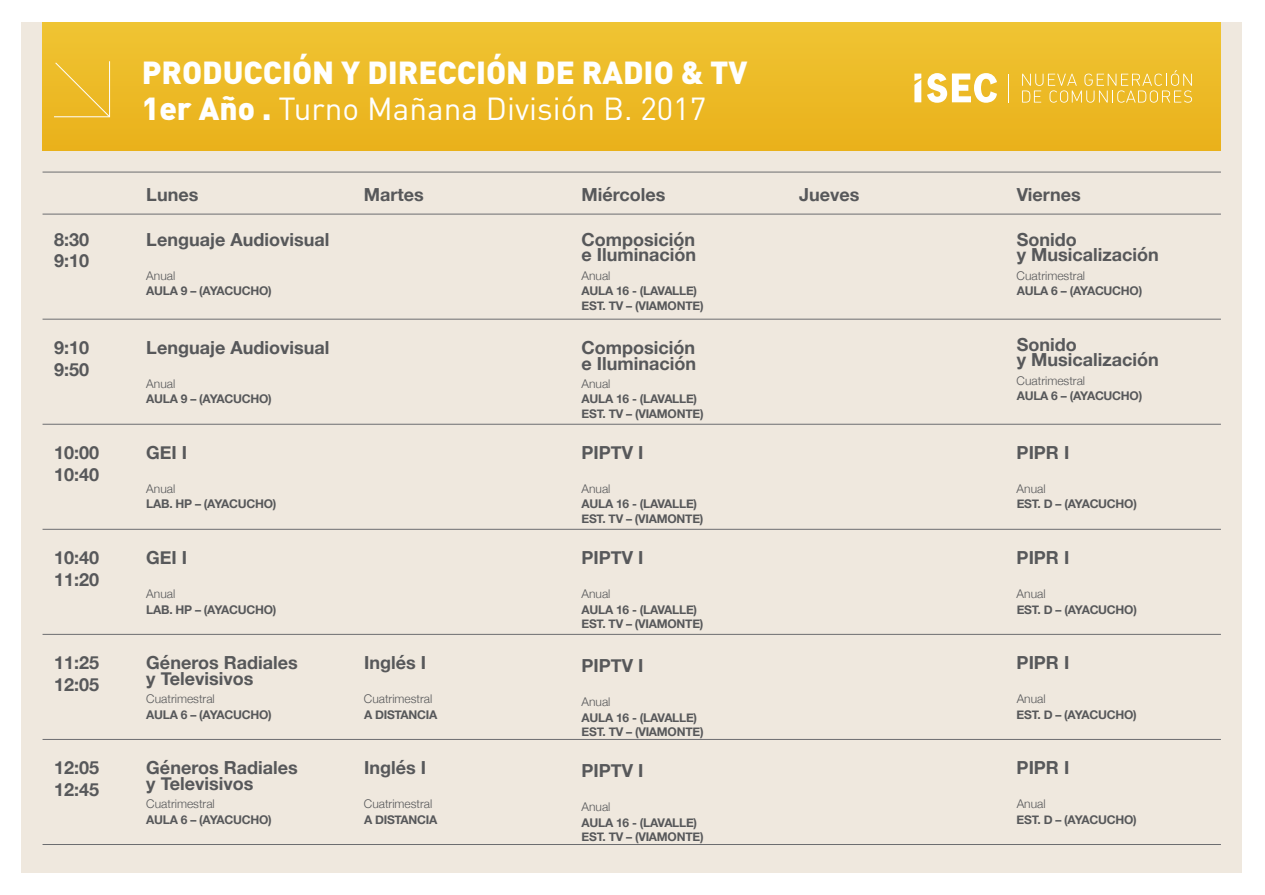
<style>
.page{position:relative;width:1265px;height:895px;background:#fff}
.page>*{position:absolute;margin:0;border:0;box-sizing:border-box;transform-origin:0 0}
.t1{font:900 31.5px/36px "DIN Pro";color:#fff}
.t2{font:700 18px/21.6px "Helvetica Neue";color:#57585a}
.t3{font:700 12px/14.4px "Helvetica Neue";letter-spacing:-.02em;color:#57585a}
.t4{font:300 12px "Helvetica Neue";color:#57585a}
.s1{font-weight:400}
</style>
<div class="page">
<div style="left:21px;top:22px;width:1221px;height:850px;background:#efe8de"></div>
<div style="left:43px;top:22px;width:1177px;height:129px;background:#ecba27"></div>
<svg style="left:1022px;top:70px;width:169px;height:33px"></svg>
<svg style="left:927px;top:73px;width:70px;height:30px"></svg>
<svg style="left:914px;top:74px;width:7px;height:28px"></svg>
<hr style="left:43px;top:172px;width:1177px;height:1px;background:#6c6d70">
<hr style="left:43px;top:214px;width:1177px;height:1px;background:#6c6d70">
<hr style="left:43px;top:319px;width:1177px;height:1px;background:#6c6d70">
<hr style="left:43px;top:424px;width:1177px;height:1px;background:#6c6d70">
<hr style="left:43px;top:529px;width:1177px;height:1px;background:#6c6d70">
<hr style="left:43px;top:634px;width:1177px;height:1px;background:#6c6d70">
<hr style="left:43px;top:739px;width:1177px;height:1px;background:#6c6d70">
<hr style="left:43px;top:844px;width:1177px;height:1px;background:#6c6d70">
<svg style="left:54px;top:61px;width:57px;height:57px"></svg>
<h1 class="t1" style="left:142px;top:53px;width:607px">PRODUCCIÓN Y DIRECCIÓN DE RADIO &amp; TV<br>1er Año . <span class="s1">Turno Mañana División B. 2017</span></h1>
<h2 class="t2" style="left:146px;top:184px;width:54px">Lunes</h2>
<h2 class="t2" style="left:364px;top:184px;width:61px">Martes</h2>
<h2 class="t2" style="left:581px;top:184px;width:85px">Miércoles</h2>
<h2 class="t2" style="left:799px;top:184px;width:62px">Jueves</h2>
<h2 class="t2" style="left:1016px;top:184px;width:65px">Viernes</h2>
<h2 class="t2" style="left:54px;top:229px;width:37px">8:30<br>9:10</h2>
<h2 class="t2" style="left:54px;top:337px;width:37px">9:10<br>9:50</h2>
<h2 class="t2" style="left:146px;top:229px;width:184px">Lenguaje Audiovisual</h2>
<p class="t4" style="left:146px;top:265px;width:30px">Anual</p>
<p class="t3" style="left:146px;top:284px;width:127px">AULA 9 – (AYACUCHO)</p>
<h2 class="t2" style="left:146px;top:337px;width:184px">Lenguaje Audiovisual</h2>
<p class="t4" style="left:146px;top:373px;width:30px">Anual</p>
<p class="t3" style="left:146px;top:392px;width:127px">AULA 9 – (AYACUCHO)</p>
<h2 class="t2" style="left:581px;top:232px;width:116px;line-height:15.6px">Composición e Iluminación</h2>
<p class="t4" style="left:581px;top:265px;width:30px">Anual</p>
<p class="t3" style="left:581px;top:284px;width:123px">AULA 16 - (LAVALLE)<br>EST. TV – (VIAMONTE)</p>
<h2 class="t2" style="left:581px;top:340px;width:116px;line-height:15.6px">Composición e Iluminación</h2>
<p class="t4" style="left:581px;top:373px;width:30px">Anual</p>
<p class="t3" style="left:581px;top:392px;width:123px">AULA 16 - (LAVALLE)<br>EST. TV – (VIAMONTE)</p>
<h2 class="t2" style="left:1016px;top:232px;width:143px;line-height:15.6px">Sonido<br>y Musicalización</h2>
<p class="t4" style="left:1016px;top:265px;width:70px">Cuatrimestral</p>
<p class="t3" style="left:1016px;top:284px;width:127px">AULA 6 – (AYACUCHO)</p>
<h2 class="t2" style="left:1016px;top:337px;width:143px;line-height:15.6px">Sonido<br>y Musicalización</h2>
<p class="t4" style="left:1016px;top:370px;width:70px">Cuatrimestral</p>
<p class="t3" style="left:1016px;top:389px;width:127px">AULA 6 – (AYACUCHO)</p>
<h2 class="t2" style="left:54px;top:442px;width:47px">10:00<br>10:40</h2>
<h2 class="t2" style="left:146px;top:442px;width:42px">GEI I</h2>
<p class="t4" style="left:146px;top:478px;width:30px">Anual</p>
<p class="t3" style="left:146px;top:497px;width:132px">LAB. HP – (AYACUCHO)</p>
<h2 class="t2" style="left:581px;top:442px;width:63px">PIPTV I</h2>
<p class="t4" style="left:581px;top:478px;width:30px">Anual</p>
<p class="t3" style="left:581px;top:497px;width:123px">AULA 16 - (LAVALLE)<br>EST. TV – (VIAMONTE)</p>
<h2 class="t2" style="left:1016px;top:442px;width:54px">PIPR I</h2>
<p class="t4" style="left:1016px;top:478px;width:30px">Anual</p>
<p class="t3" style="left:1016px;top:497px;width:122px">EST. D – (AYACUCHO)</p>
<h2 class="t2" style="left:54px;top:547px;width:47px">10:40<br>11:20</h2>
<h2 class="t2" style="left:54px;top:652px;width:47px">11:25<br>12:05</h2>
<h2 class="t2" style="left:54px;top:757px;width:47px">12:05<br>12:45</h2>
<h2 class="t2" style="left:146px;top:547px;width:42px">GEI I</h2>
<p class="t4" style="left:146px;top:583px;width:30px">Anual</p>
<p class="t3" style="left:146px;top:602px;width:132px">LAB. HP – (AYACUCHO)</p>
<h2 class="t2" style="left:146px;top:655px;width:153px;line-height:15.6px">Géneros Radiales y Televisivos</h2>
<p class="t4" style="left:146px;top:688px;width:70px">Cuatrimestral</p>
<p class="t3" style="left:146px;top:707px;width:127px">AULA 6 – (AYACUCHO)</p>
<h2 class="t2" style="left:146px;top:760px;width:153px;line-height:15.6px">Géneros Radiales y Televisivos</h2>
<p class="t4" style="left:146px;top:793px;width:70px">Cuatrimestral</p>
<p class="t3" style="left:146px;top:812px;width:127px">AULA 6 – (AYACUCHO)</p>
<h2 class="t2" style="left:364px;top:652px;width:63px">Inglés I</h2>
<p class="t4" style="left:364px;top:688px;width:70px">Cuatrimestral</p>
<p class="t3" style="left:364px;top:707px;width:75px">A DISTANCIA</p>
<h2 class="t2" style="left:364px;top:757px;width:63px">Inglés I</h2>
<p class="t4" style="left:364px;top:793px;width:70px">Cuatrimestral</p>
<p class="t3" style="left:364px;top:812px;width:75px">A DISTANCIA</p>
<h2 class="t2" style="left:581px;top:547px;width:63px">PIPTV I</h2>
<p class="t4" style="left:581px;top:583px;width:30px">Anual</p>
<p class="t3" style="left:581px;top:602px;width:123px">AULA 16 - (LAVALLE)<br>EST. TV – (VIAMONTE)</p>
<h2 class="t2" style="left:581px;top:655px;width:63px">PIPTV I</h2>
<p class="t4" style="left:581px;top:691px;width:30px">Anual</p>
<p class="t3" style="left:581px;top:710px;width:123px">AULA 16 - (LAVALLE)<br>EST. TV – (VIAMONTE)</p>
<h2 class="t2" style="left:581px;top:760px;width:63px">PIPTV I</h2>
<p class="t4" style="left:581px;top:796px;width:30px">Anual</p>
<p class="t3" style="left:581px;top:815px;width:123px">AULA 16 - (LAVALLE)<br>EST. TV – (VIAMONTE)</p>
<h2 class="t2" style="left:1016px;top:547px;width:54px">PIPR I</h2>
<p class="t4" style="left:1016px;top:583px;width:30px">Anual</p>
<p class="t3" style="left:1016px;top:602px;width:122px">EST. D – (AYACUCHO)</p>
<h2 class="t2" style="left:1016px;top:652px;width:54px">PIPR I</h2>
<p class="t4" style="left:1016px;top:688px;width:30px">Anual</p>
<p class="t3" style="left:1016px;top:707px;width:122px">EST. D – (AYACUCHO)</p>
<h2 class="t2" style="left:1016px;top:757px;width:54px">PIPR I</h2>
<p class="t4" style="left:1016px;top:793px;width:30px">Anual</p>
<p class="t3" style="left:1016px;top:812px;width:122px">EST. D – (AYACUCHO)</p>
</div>
